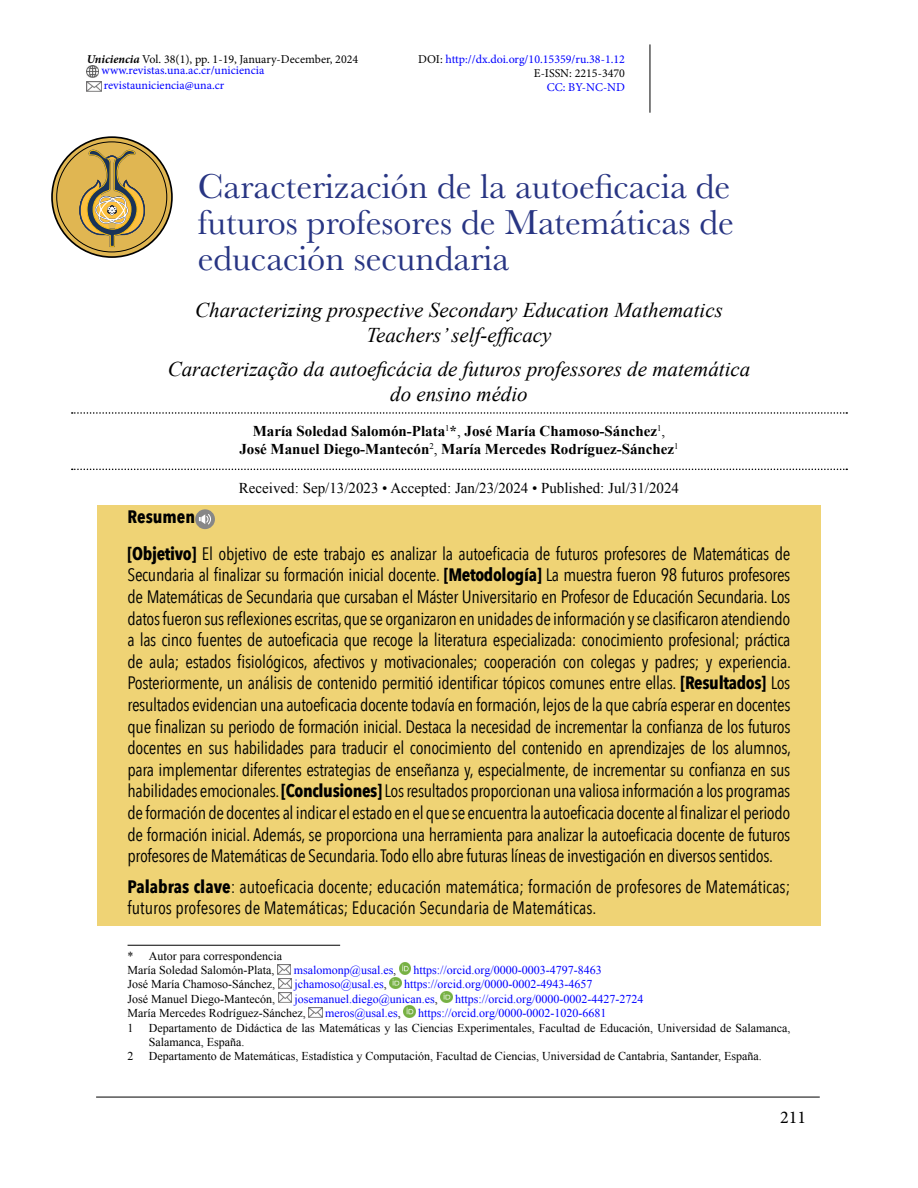
<style>
.page{position:relative;width:918px;height:1188px;background:#fff}
.page>*{position:absolute;margin:0;border:0;box-sizing:border-box;transform-origin:0 0}
.titulo_revista{font:36px/36px "Baskerville";color:#283583;text-align:justify}
.titulo_revista_ingles_portugues{font:italic 21px/25.2px "Times New Roman";color:#000;text-align:center}
.resumen{font:18px/21.6px "Avenir Next Condensed";color:#000;text-align:justify}
.resumen-2{font:700 18px "Avenir Next Condensed";color:#000}
.t1{font:18px "Minion Pro";color:#000}
.autor{font:700 15px/18px "Times New Roman";color:#000;text-align:center}
.autor-2{font:15px "Times New Roman";color:#000}
.pie_pagina{font:12px/14.4px "Times New Roman";color:#000}
.pie_pagina-2{font:12px "Times New Roman";color:#00f}
.t2{font:12px "Minion Pro";color:#00f}
.t3{font:12px "Minion Pro";color:#000}
.s1{font-weight:700;font-style:italic}
.s2{color:#000}
.s3{font-weight:400}
.s4{font-weight:700}
</style>
<div class="page">
<hr style="left:96px;top:1097px;width:724px;height:1px;background:#000">
<hr style="left:650px;top:44px;width:1px;height:69px;background:#000">
<svg style="left:52px;top:137px;width:120px;height:120px;background:#c5a048"></svg>
<div style="left:51px;top:136px;width:122px;height:122px;border:2px solid #000;border-radius:50%"></div>
<svg style="left:79px;top:149px;width:67px;height:99px;background:#bb9d52"></svg>
<div style="left:97px;top:505px;width:724px;height:421px;background:#efd375"></div>
<svg style="left:72px;top:412px;width:775px;height:2px"></svg>
<svg style="left:72px;top:469px;width:775px;height:1px"></svg>
<svg style="left:87px;top:65px;width:12px;height:12px"></svg>
<img style="left:87px;top:81px;width:14px;height:11px">
<div style="left:195px;top:509px;width:20px;height:20px;background:#878787;border-radius:50%"></div>
<svg style="left:199px;top:514px;width:12px;height:10px"></svg>
<hr style="left:128px;top:945px;width:212px;height:1px;background:#000">
<svg style="left:278px;top:964px;width:13px;height:10px"></svg>
<img style="left:278px;top:978px;width:14px;height:10px">
<svg style="left:390px;top:963px;width:21px;height:25px"></svg>
<img style="left:278px;top:993px;width:14px;height:10px">
<svg style="left:441px;top:992px;width:11px;height:11px"></svg>
<svg style="left:309px;top:1007px;width:13px;height:10px"></svg>
<svg style="left:404px;top:1006px;width:11px;height:11px"></svg>
<p class="t3" style="left:87px;top:51px;width:273px"><span class="s1">Uniciencia</span> Vol. 38(1), pp. 1-19, January-December, 2024</p>
<p class="t2" style="left:102px;top:62px;width:164px">www.revistas.una.ac.cr/uniciencia</p>
<p class="t2" style="left:104px;top:77px;width:122px">revistauniciencia@una.cr</p>
<p class="t2" style="left:418px;top:51px;width:208px"><span class="s2">DOI:</span> http://dx.doi.org/10.15359/ru.38-1.12</p>
<p class="t3" style="left:534px;top:65px;width:93px">E-ISSN: 2215-3470</p>
<p class="t2" style="left:547px;top:80px;width:80px">CC: BY-NC-ND</p>
<p class="titulo_revista" style="left:198px;top:169px;width:538px">Caracterización de la autoeficacia de futuros profesores de Matemáticas de educación secundaria</p>
<p class="titulo_revista_ingles_portugues" style="left:195px;top:296px;width:529px">Characterizing prospective Secondary Education Mathematics<br>Teachers’ self-efficacy</p>
<p class="titulo_revista_ingles_portugues" style="left:168px;top:355px;width:584px">Caracterização da autoeficácia de futuros professores de matemática do ensino médio</p>
<p class="autor" style="left:239px;top:421px;width:441px">María Soledad Salomón-Plata<sup>1</sup>*<span class="s3">,</span> José María Chamoso-Sánchez<sup>1</sup><span class="s3">,<br></span>José Manuel Diego-Mantecón<sup>2</sup><span class="s3">,</span> María Mercedes Rodríguez-Sánchez<sup>1</sup></p>
<p class="autor-2" style="left:239px;top:478px;width:442px">Received: Sep/13/2023 • Accepted: Jan/23/2024 • Published: Jul/31/2024</p>
<p class="resumen-2" style="left:128px;top:506px;width:69px">Resumen</p>
<p class="resumen" style="left:128px;top:542px;width:665px"><span class="s4">[Objetivo]</span> El objetivo de este trabajo es analizar la autoeficacia de futuros profesores de Matemáticas de Secundaria al finalizar su formación inicial docente. <span class="s4">[Metodología]</span> La muestra fueron 98 futuros profesores de Matemáticas de Secundaria que cursaban el Máster Universitario en Profesor de Educación Secundaria. Los datos fueron sus reflexiones escritas, que se organizaron en unidades de información y se clasificaron atendiendo a las cinco fuentes de autoeficacia que recoge la literatura especializada: conocimiento profesional; práctica de aula; estados fisiológicos, afectivos y motivacionales; cooperación con colegas y padres; y experiencia.<br>Posteriormente, un análisis de contenido permitió identificar tópicos comunes entre ellas. <span class="s4">[Resultados]</span> Los resultados evidencian una autoeficacia docente todavía en formación, lejos de la que cabría esperar en docentes que finalizan su periodo de formación inicial. Destaca la necesidad de incrementar la confianza de los futuros docentes en sus habilidades para traducir el conocimiento del contenido en aprendizajes de los alumnos, para implementar diferentes estrategias de enseñanza y, especialmente, de incrementar su confianza en sus habilidades emocionales. <span class="s4">[Conclusiones]</span> Los resultados proporcionan una valiosa información a los programas de formación de docentes al indicar el estado en el que se encuentra la autoeficacia docente al finalizar el periodo de formación inicial. Además, se proporciona una herramienta para analizar la autoeficacia docente de futuros profesores de Matemáticas de Secundaria. Todo ello abre futuras líneas de investigación en diversos sentidos.</p>
<p class="resumen" style="left:128px;top:875px;width:664px"><span class="s4">Palabras clave</span>: autoeficacia docente; educación matemática; formación de profesores de Matemáticas; futuros profesores de Matemáticas; Educación Secundaria de Matemáticas.</p>
<p class="pie_pagina" style="left:128px;top:948px;width:156px">* Autor para correspondencia</p>
<p class="pie_pagina" style="left:128px;top:963px;width:148px">María Soledad Salomón-Plata,</p>
<p class="pie_pagina-2" style="left:294px;top:962px;width:104px">msalomonp@usal.es<span class="s2">,</span></p>
<p class="pie_pagina-2" style="left:414px;top:962px;width:190px">https://orcid.org/0000-0003-4797-8463</p>
<p class="pie_pagina" style="left:128px;top:977px;width:149px">José María Chamoso-Sánchez,</p>
<p class="pie_pagina-2" style="left:295px;top:976px;width:94px">jchamoso@usal.es<span class="s2">,</span></p>
<p class="pie_pagina-2" style="left:404px;top:976px;width:190px">https://orcid.org/0000-0002-4943-4657</p>
<p class="pie_pagina" style="left:128px;top:991px;width:149px">José Manuel Diego-Mantecón,</p>
<p class="pie_pagina-2" style="left:295px;top:991px;width:145px">josemanuel.diego@unican.es<span class="s2">,</span></p>
<p class="pie_pagina-2" style="left:455px;top:991px;width:190px">https://orcid.org/0000-0002-4427-2724</p>
<p class="pie_pagina" style="left:128px;top:1006px;width:180px">María Mercedes Rodríguez-Sánchez,</p>
<p class="pie_pagina-2" style="left:325px;top:1005px;width:77px">meros@usal.es<span class="s2">,</span></p>
<p class="pie_pagina-2" style="left:418px;top:1005px;width:190px">https://orcid.org/0000-0002-1020-6681</p>
<p class="pie_pagina" style="left:128px;top:1020px;width:7px">1</p>
<p class="pie_pagina" style="left:149px;top:1020px;width:643px">Departamento de Didáctica de las Matemáticas y las Ciencias Experimentales, Facultad de Educación, Universidad de Salamanca,<br>Salamanca, España.</p>
<p class="pie_pagina" style="left:128px;top:1049px;width:7px">2</p>
<p class="pie_pagina" style="left:149px;top:1049px;width:614px">Departamento de Matemáticas, Estadística y Computación, Facultad de Ciencias, Universidad de Cantabria, Santander, España.</p>
<p class="t1" style="left:780px;top:1105px;width:27px">211</p>
</div>
